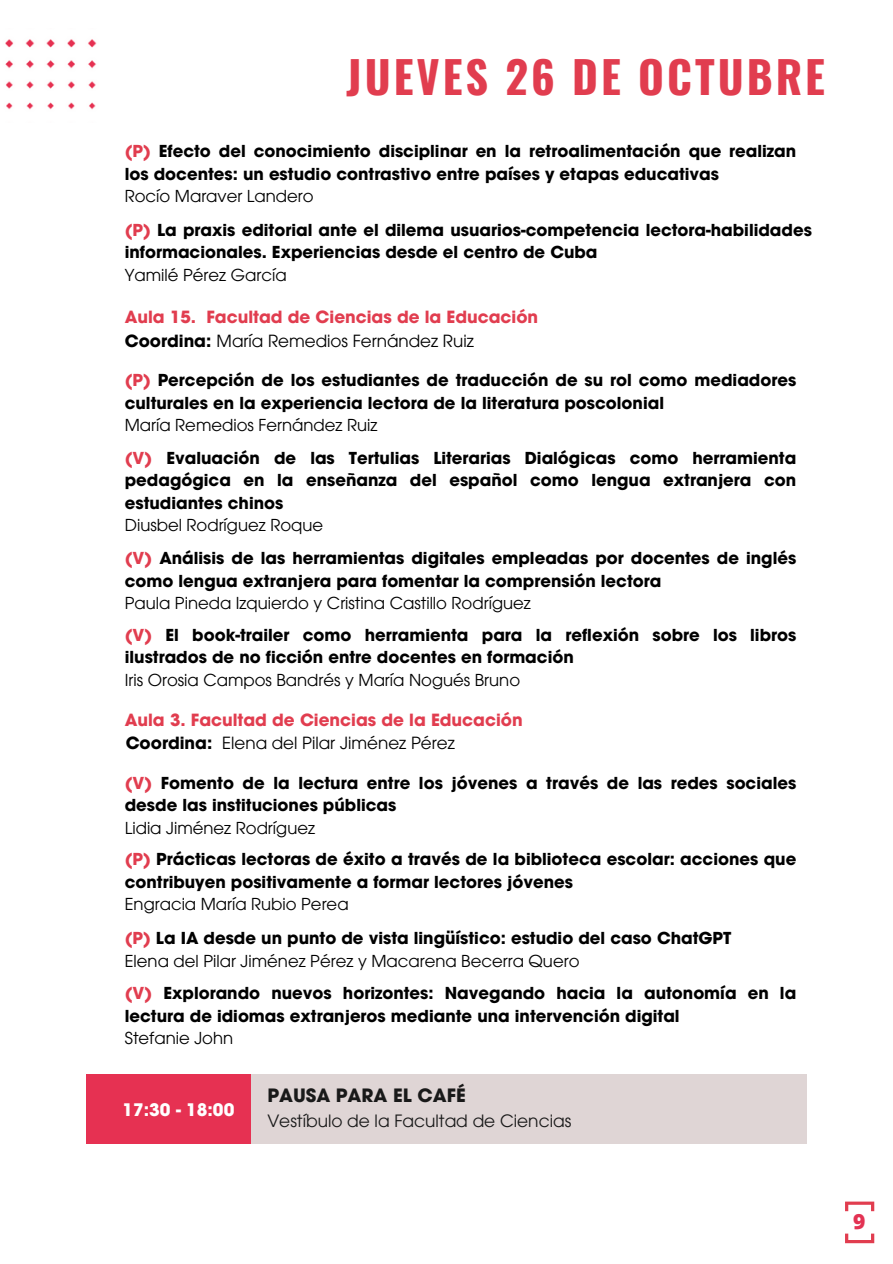
<style>
.page{position:relative;width:893px;height:1264px;background:#fff}
.page>*{position:absolute;margin:0;border:0;box-sizing:border-box;transform-origin:0 0}
.t1{font:700 44.1px "Oswald";letter-spacing:.07em;color:#e13d4f}
.t2{font:800 21px "Open Sans";color:#e33253}
.t3{font:700 18.45px "ITC Avant Garde Pro";color:#191919}
.t4{font:700 17.25px "ITC Avant Garde Pro";color:#fff}
.t5{font:16.95px "ITC Avant Garde Pro";color:#191919}
.t6{font:700 16.8px "ITC Avant Garde Pro";color:#e13d4f}
.t7{font:16.8px "ITC Avant Garde Pro";color:#000}
.t8{font:700 16.5px/22.5px "ITC Avant Garde Pro";color:#000}
.t9{font:16.5px "ITC Avant Garde Pro";color:#000}
.s1{color:#e13d4f}
.s2{font-weight:700}
</style>
<div class="page">
<img style="left:5px;top:39px;width:92px;height:71px">
<svg style="left:845px;top:1201px;width:29px;height:42px"></svg>
<div style="left:850px;top:1209px;width:17px;height:26px;background:#fff"></div>
<div style="left:242px;top:1074px;width:564px;height:69px;background:#dfd5d5"></div>
<div style="left:86px;top:1074px;width:165px;height:69px;background:#e63152"></div>
<p class="t1" style="left:346px;top:42px;width:480px">JUEVES 26 DE OCTUBRE</p>
<p class="t8" style="left:125px;top:142px;width:673px"><span class="s1">(P)</span> Efecto del conocimiento disciplinar en la retroalimentación que realizan los docentes: un estudio contrastivo entre países y etapas educativas</p>
<p class="t9" style="left:125px;top:190px;width:190px">Rocío Maraver Landero</p>
<p class="t8" style="left:125px;top:221px;width:688px"><span class="s1">(P)</span> La praxis editorial ante el dilema usuarios-competencia lectora-habilidades informacionales. Experiencias desde el centro de Cuba</p>
<p class="t9" style="left:125px;top:269px;width:163px">Yamilé Pérez García</p>
<p class="t6" style="left:125px;top:311px;width:415px">Aula 15. Facultad de Ciencias de la Educación</p>
<p class="t7" style="left:125px;top:334px;width:350px"><span class="s2">Coordina:</span> María Remedios Fernández Ruiz</p>
<p class="t8" style="left:125px;top:371px;width:673px"><span class="s1">(P)</span> Percepción de los estudiantes de traducción de su rol como mediadores culturales en la experiencia lectora de la literatura poscolonial</p>
<p class="t9" style="left:125px;top:419px;width:254px">María Remedios Fernández Ruiz</p>
<p class="t8" style="left:125px;top:448px;width:673px;text-align:justify"><span class="s1">(V)</span> Evaluación de las Tertulias Literarias Dialógicas como herramienta pedagógica en la enseñanza del español como lengua extranjera con estudiantes chinos</p>
<p class="t9" style="left:125px;top:519px;width:200px">Diusbel Rodríguez Roque</p>
<p class="t8" style="left:125px;top:549px;width:673px"><span class="s1">(V)</span> Análisis de las herramientas digitales empleadas por docentes de inglés como lengua extranjera para fomentar la comprensión lectora</p>
<p class="t9" style="left:125px;top:597px;width:407px">Paula Pineda Izquierdo y Cristina Castillo Rodríguez</p>
<p class="t8" style="left:125px;top:625px;width:673px"><span class="s1">(V)</span> El book-trailer como herramienta para la reflexión sobre los libros ilustrados de no ficción entre docentes en formación</p>
<p class="t9" style="left:125px;top:673px;width:397px">Iris Orosia Campos Bandrés y María Nogués Bruno</p>
<p class="t6" style="left:125px;top:713px;width:399px">Aula 3. Facultad de Ciencias de la Educación</p>
<p class="t7" style="left:126px;top:737px;width:331px"><span class="s2">Coordina:</span> Elena del Pilar Jiménez Pérez</p>
<p class="t8" style="left:125px;top:773px;width:673px"><span class="s1">(V)</span> Fomento de la lectura entre los jóvenes a través de las redes sociales desde las instituciones públicas</p>
<p class="t9" style="left:125px;top:821px;width:192px">Lidia Jiménez Rodríguez</p>
<p class="t8" style="left:125px;top:850px;width:673px"><span class="s1">(P)</span> Prácticas lectoras de éxito a través de la biblioteca escolar: acciones que contribuyen positivamente a formar lectores jóvenes</p>
<p class="t9" style="left:125px;top:898px;width:225px">Engracia María Rubio Perea</p>
<p class="t8" style="left:125px;top:929px;width:608px"><span class="s1">(P)</span> La IA desde un punto de vista lingüístico: estudio del caso ChatGPT</p>
<p class="t9" style="left:125px;top:954px;width:456px">Elena del Pilar Jiménez Pérez y Macarena Becerra Quero</p>
<p class="t8" style="left:125px;top:984px;width:673px"><span class="s1">(V)</span> Explorando nuevos horizontes: Navegando hacia la autonomía en la lectura de idiomas extranjeros mediante una intervención digital</p>
<p class="t9" style="left:125px;top:1032px;width:110px">Stefanie John</p>
<p class="t3" style="left:267px;top:1088px;width:200px">PAUSA PARA EL CAFÉ</p>
<p class="t4" style="left:122px;top:1103px;width:113px">17:30 - 18:00</p>
<p class="t5" style="left:267px;top:1114px;width:305px">Vestíbulo de la Facultad de Ciencias</p>
<p class="t2" style="left:853px;top:1206px;width:14px">9</p>
</div>
